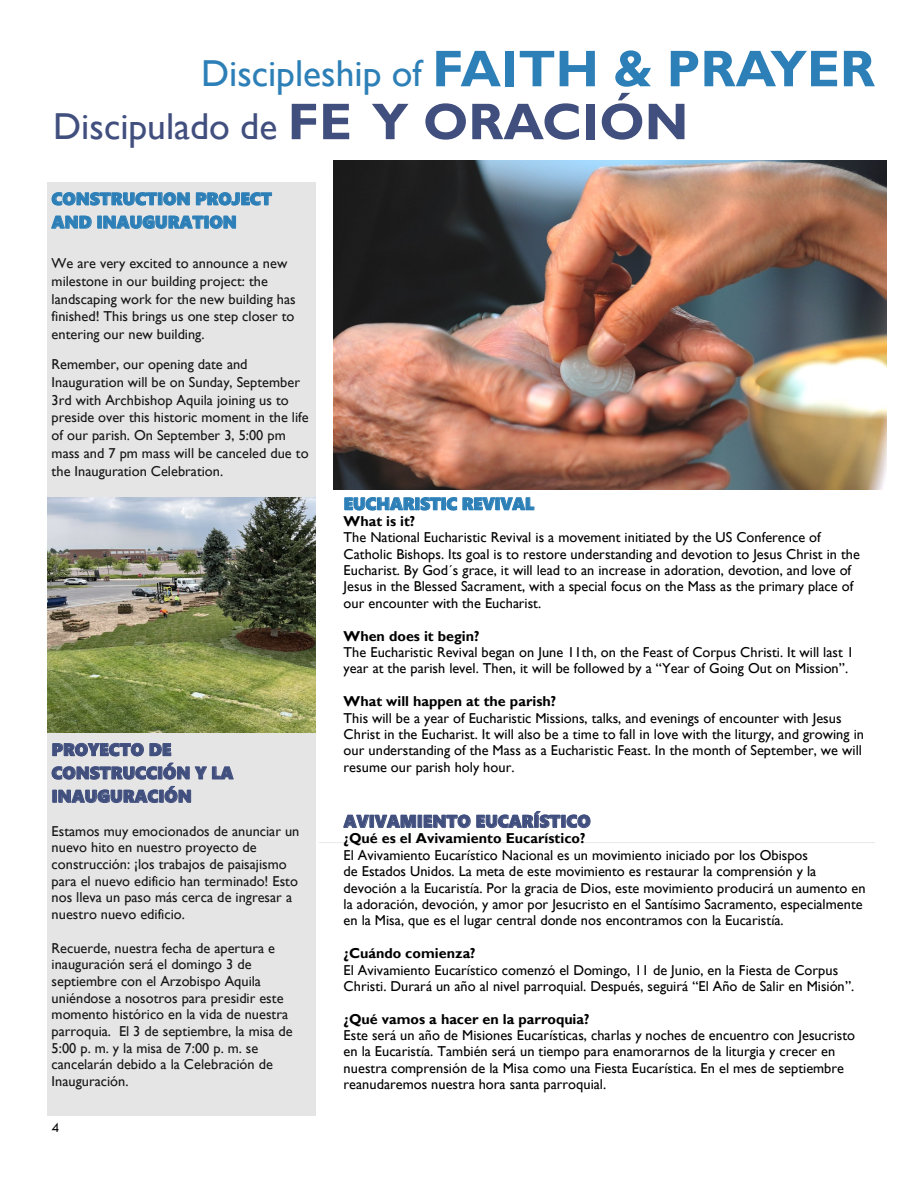
<style>
.page{position:relative;width:918px;height:1188px;background:#fff}
.page>*{position:absolute;margin:0;border:0;box-sizing:border-box;transform-origin:0 0}
.t1{font:37.5px/52.9px "Gill Sans";color:#2d7fb7}
.t2{font:17.25px/23.4px "Segoe UI Black";color:#414f7e}
.t3{font:17.25px/23.4px "Segoe UI Black";color:#2d7fb7}
.t4{font:14.4px/16.4px "Gill Sans";color:#000}
.t5{font:14.4px/17.9px "Gill Sans";color:#161616}
.t6{font:14.4px "Tw Cen";color:#000}
.s1{font-weight:700;font-size:51.9px}
.s2{color:#414f7e}
.s3{font-weight:700;font-size:51.9px;color:#414f7e}
.s4{font-weight:700}
</style>
<div class="page">
<hr style="left:319px;top:842px;width:556px;height:1px;background:#eaeaea">
<img style="left:333px;top:161px;width:553px;height:329px">
<div style="left:47px;top:182px;width:269px;height:383px;background:#e5e5e5"></div>
<div style="left:47px;top:733px;width:269px;height:383px;background:#e5e5e5"></div>
<img style="left:47px;top:497px;width:269px;height:236px">
<p class="t1" style="left:53px;top:48px;width:823px;text-indent:148px">Discipleship of <span class="s1">FAITH &amp; PRAYER<br></span><span class="s2">Discipulado de</span> <span class="s3">FE Y ORACIÓN</span></p>
<p class="t3" style="left:52px;top:186px;width:222px">CONSTRUCTION PROJECT<br>AND INAUGURATION</p>
<p class="t5" style="left:52px;top:254px;width:246px">We are very excited to announce a new milestone in our building project: the landscaping work for the new building has finished! This brings us one step closer to entering our new building.</p>
<p class="t5" style="left:52px;top:355px;width:259px">Remember, our opening date and Inauguration will be on Sunday, September 3rd with Archbishop Aquila joining us to preside over this historic moment in the life of our parish. On September 3, 5:00 pm mass and 7 pm mass will be canceled due to the Inauguration Celebration.</p>
<p class="t2" style="left:52px;top:737px;width:183px">PROYECTO DE<br>CONSTRUCCIÓN Y LA<br>INAUGURACIÓN</p>
<p class="t5" style="left:52px;top:823px;width:249px;line-height:16.8px">Estamos muy emocionados de anunciar un nuevo hito en nuestro proyecto de construcción: ¡los trabajos de paisajismo para el nuevo edificio han terminado! Esto nos lleva un paso más cerca de ingresar a nuestro nuevo edificio.</p>
<p class="t5" style="left:52px;top:940px;width:243px;line-height:16.6px">Recuerde, nuestra fecha de apertura e inauguración será el domingo 3 de septiembre con el Arzobispo Aquila uniéndose a nosotros para presidir este momento histórico en la vida de nuestra parroquia. El 3 de septiembre, la misa de 5:00 p. m. y la misa de 7:00 p. m. se cancelarán debido a la Celebración de Inauguración.</p>
<p class="t6" style="left:52px;top:1118px;width:9px">4</p>
<p class="t3" style="left:344px;top:491px;width:192px">EUCHARISTIC REVIVAL</p>
<p class="t4" style="left:344px;top:513px;width:518px"><span class="s4">What is it?<br></span>The National Eucharistic Revival is a movement initiated by the US Conference of Catholic Bishops. Its goal is to restore understanding and devotion to Jesus Christ in the Eucharist. By God´s grace, it will lead to an increase in adoration, devotion, and love of Jesus in the Blessed Sacrament, with a special focus on the Mass as the primary place of our encounter with the Eucharist.</p>
<p class="t4" style="left:344px;top:628px;width:512px"><span class="s4">When does it begin?<br></span>The Eucharistic Revival began on June 11th, on the Feast of Corpus Christi. It will last 1 year at the parish level. Then, it will be followed by a “Year of Going Out on Mission”.</p>
<p class="t4" style="left:344px;top:693px;width:522px"><span class="s4">What will happen at the parish?<br></span>This will be a year of Eucharistic Missions, talks, and evenings of encounter with Jesus Christ in the Eucharist. It will also be a time to fall in love with the liturgy, and growing in our understanding of the Mass as a Eucharistic Feast. In the month of September, we will resume our parish holy hour.</p>
<p class="t2" style="left:344px;top:809px;width:248px">AVIVAMIENTO EUCARÍSTICO</p>
<p class="t4" style="left:344px;top:831px;width:523px"><span class="s4">¿Qué es el Avivamiento Eucarístico?<br></span>El Avivamiento Eucarístico Nacional es un movimiento iniciado por los Obispos<br>de Estados Unidos. La meta de este movimiento es restaurar la comprensión y la devoción a la Eucaristía. Por la gracia de Dios, este movimiento producirá un aumento en la adoración, devoción, y amor por Jesucristo en el Santísimo Sacramento, especialmente en la Misa, que es el lugar central donde nos encontramos con la Eucaristía.</p>
<p class="t4" style="left:344px;top:945px;width:512px"><span class="s4">¿Cuándo comienza?<br></span>El Avivamiento Eucarístico comenzó el Domingo, 11 de Junio, en la Fiesta de Corpus<br>Christi. Durará un año al nivel parroquial. Después, seguirá “El Año de Salir en Misión”.</p>
<p class="t4" style="left:344px;top:1011px;width:513px"><span class="s4">¿Qué vamos a hacer en la parroquia?<br></span>Este será un año de Misiones Eucarísticas, charlas y noches de encuentro con Jesucristo en la Eucaristía. También será un tiempo para enamorarnos de la liturgia y crecer en nuestra comprensión de la Misa como una Fiesta Eucarística. En el mes de septiembre reanudaremos nuestra hora santa parroquial.</p>
</div>
